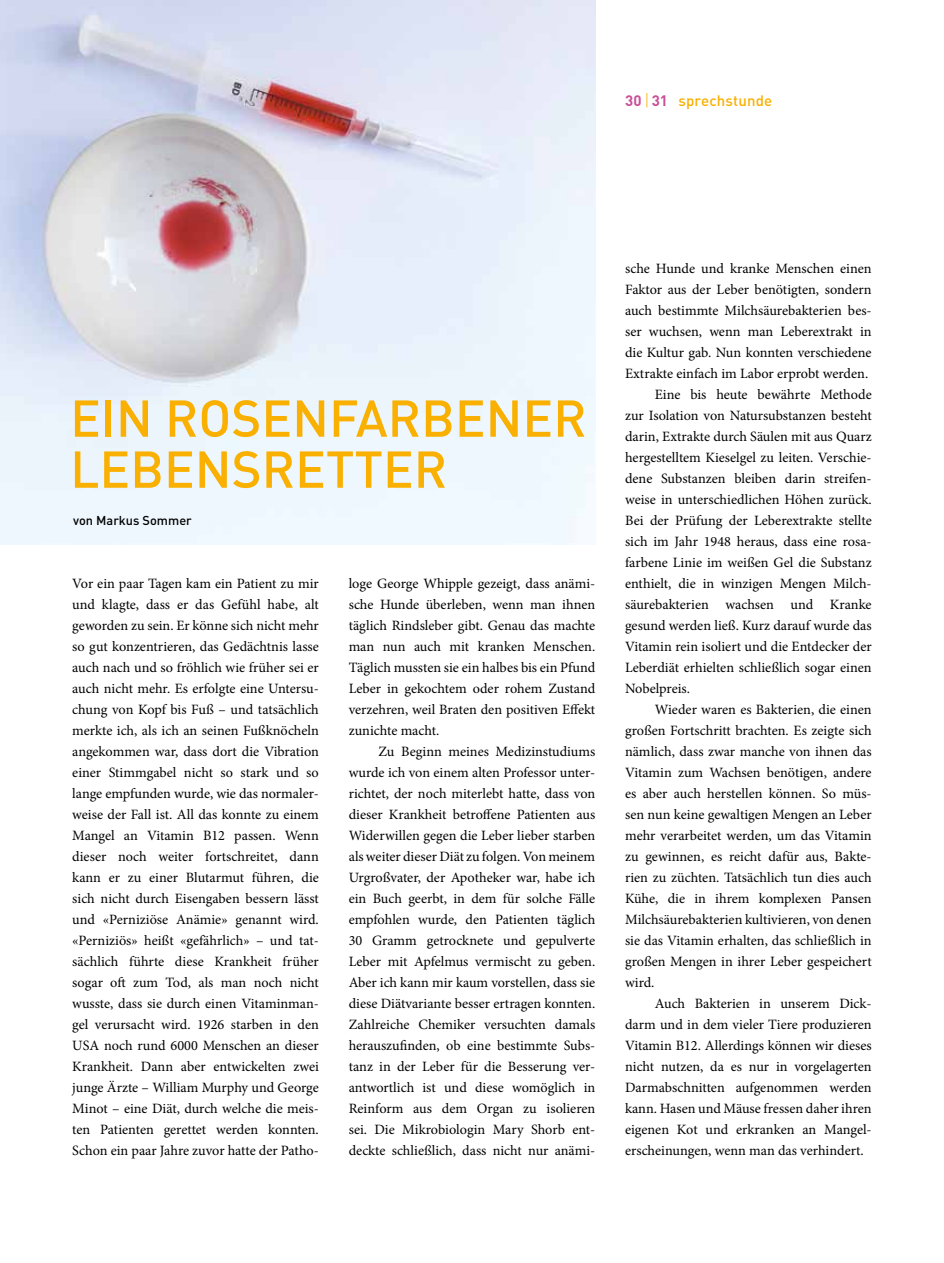
<style>
.page{position:relative;width:944px;height:1263px;background:#fff}
.page>*{position:absolute;margin:0;border:0;box-sizing:border-box;transform-origin:0 0}
.t1{font:500 51px/51px "DIN";color:#f9b000}
.t2{font:500 15px "DIN";letter-spacing:.01em;color:#f9b000}
.t3{font:14.25px/21px "Minion Pro";color:#000;text-align:justify}
.t4{font:500 12.75px "DIN";color:#000}
.s1{font-weight:700;color:#ca5097}
.s2{font-weight:300;font-size:16.5px}
</style>
<div class="page">
<img style="left:0;top:0;width:595px;height:544px">
<p class="t2" style="left:625px;top:91px;width:149px"><span class="s1">30</span> <span class="s2">|</span> <span class="s1">31</span> sprechstunde</p>
<h1 class="t1" style="left:70px;top:391px;width:518px">EIN ROSENFARBENER<br>LEBENSRETTER</h1>
<p class="t4" style="left:73px;top:512px;width:120px">von Markus Sommer</p>
<p class="t3" style="left:72px;top:573px;width:248px">Vor ein paar Tagen kam ein Patient zu mir und klagte, dass er das Gefühl habe, alt geworden zu sein. Er könne sich nicht mehr so gut konzentrieren, das Gedächtnis lasse auch nach und so fröhlich wie früher sei er auch nicht mehr. Es erfolgte eine Untersu&shy;chung von Kopf bis Fuß – und tatsächlich merkte ich, als ich an seinen Fußknöcheln angekommen war, dass dort die Vibration einer Stimmgabel nicht so stark und so lange empfunden wurde, wie das normaler&shy;weise der Fall ist. All das konnte zu einem Mangel an Vitamin B12 passen. Wenn dieser noch weiter fortschreitet, dann kann er zu einer Blutarmut führen, die sich nicht durch Eisengaben bessern lässt und «Perniziöse Anämie» genannt wird. «Perniziös» heißt «gefährlich» – und tat&shy;sächlich führte diese Krankheit früher sogar oft zum Tod, als man noch nicht wusste, dass sie durch einen Vitaminman&shy;gel verursacht wird. 1926 starben in den USA noch rund 6000 Menschen an dieser Krankheit. Dann aber entwickelten zwei junge Ärzte – William Murphy und George Minot – eine Diät, durch welche die meis&shy;ten Patienten gerettet werden konnten.<br>Schon ein paar Jahre zuvor hatte der Patho-</p>
<p class="t3" style="left:349px;top:573px;width:248px">loge George Whipple gezeigt, dass anämi&shy;sche Hunde überleben, wenn man ihnen täglich Rindsleber gibt. Genau das machte man nun auch mit kranken Menschen.<br>Täglich mussten sie ein halbes bis ein Pfund Leber in gekochtem oder rohem Zustand verzehren, weil Braten den positiven Effekt zunichte macht.</p>
<p class="t3" style="left:349px;top:741px;width:248px;text-indent:30px">Zu Beginn meines Medizinstudiums wurde ich von einem alten Professor unter&shy;richtet, der noch miterlebt hatte, dass von dieser Krankheit betroffene Patienten aus Widerwillen gegen die Leber lieber starben als weiter dieser Diät zu folgen. Von meinem Urgroßvater, der Apotheker war, habe ich ein Buch geerbt, in dem für solche Fälle empfohlen wurde, den Patienten täglich 30 Gramm getrocknete und gepulverte Leber mit Apfelmus vermischt zu geben.<br>Aber ich kann mir kaum vorstellen, dass sie diese Diätvariante besser ertragen konnten.<br>Zahlreiche Chemiker versuchten damals herauszufinden, ob eine bestimmte Subs&shy;tanz in der Leber für die Besserung ver&shy;antwortlich ist und diese womöglich in Reinform aus dem Organ zu isolieren sei. Die Mikrobiologin Mary Shorb ent&shy;deckte schließlich, dass nicht nur anämi-</p>
<p class="t3" style="left:625px;top:258px;width:248px">sche Hunde und kranke Menschen einen</p>
<p class="t3" style="left:625px;top:279px;width:248px">Faktor aus der Leber benötigten, sondern</p>
<p class="t3" style="left:625px;top:300px;width:248px">auch bestimmte Milchsäurebakterien bes-</p>
<p class="t3" style="left:625px;top:321px;width:248px">ser wuchsen, wenn man Leberextrakt in</p>
<p class="t3" style="left:625px;top:342px;width:248px">die Kultur gab. Nun konnten verschiedene</p>
<p class="t3" style="left:625px;top:363px;width:245px">Extrakte einfach im Labor erprobt werden.</p>
<p class="t3" style="left:655px;top:384px;width:218px">Eine bis heute bewährte Methode</p>
<p class="t3" style="left:625px;top:405px;width:248px">zur Isolation von Natursubstanzen besteht</p>
<p class="t3" style="left:625px;top:426px;width:248px">darin, Extrakte durch Säulen mit aus Quarz</p>
<p class="t3" style="left:625px;top:447px;width:248px">hergestelltem Kieselgel zu leiten. Verschie-</p>
<p class="t3" style="left:625px;top:468px;width:248px">dene Substanzen bleiben darin streifen-</p>
<p class="t3" style="left:625px;top:489px;width:248px">weise in unterschiedlichen Höhen zurück.</p>
<p class="t3" style="left:625px;top:510px;width:248px">Bei der Prüfung der Leberextrakte stellte</p>
<p class="t3" style="left:625px;top:531px;width:248px">sich im Jahr 1948 heraus, dass eine rosa-</p>
<p class="t3" style="left:625px;top:552px;width:248px">farbene Linie im weißen Gel die Substanz</p>
<p class="t3" style="left:625px;top:573px;width:247px">enthielt, die in winzigen Mengen Milch-</p>
<p class="t3" style="left:625px;top:594px;width:248px">säurebakterien wachsen und Kranke</p>
<p class="t3" style="left:625px;top:615px;width:248px">gesund werden ließ. Kurz darauf wurde das</p>
<p class="t3" style="left:625px;top:636px;width:248px">Vitamin rein isoliert und die Entdecker der</p>
<p class="t3" style="left:625px;top:657px;width:248px">Leberdiät erhielten schließlich sogar einen</p>
<p class="t3" style="left:625px;top:678px;width:66px">Nobelpreis.</p>
<p class="t3" style="left:655px;top:699px;width:218px">Wieder waren es Bakterien, die einen</p>
<p class="t3" style="left:625px;top:720px;width:248px">großen Fortschritt brachten. Es zeigte sich</p>
<p class="t3" style="left:625px;top:741px;width:248px">nämlich, dass zwar manche von ihnen das</p>
<p class="t3" style="left:625px;top:762px;width:248px">Vitamin zum Wachsen benötigen, andere</p>
<p class="t3" style="left:625px;top:783px;width:248px">es aber auch herstellen können. So müs-</p>
<p class="t3" style="left:625px;top:804px;width:248px">sen nun keine gewaltigen Mengen an Leber</p>
<p class="t3" style="left:625px;top:825px;width:248px">mehr verarbeitet werden, um das Vitamin</p>
<p class="t3" style="left:625px;top:846px;width:248px">zu gewinnen, es reicht dafür aus, Bakte-</p>
<p class="t3" style="left:625px;top:867px;width:248px">rien zu züchten. Tatsächlich tun dies auch</p>
<p class="t3" style="left:625px;top:888px;width:248px">Kühe, die in ihrem komplexen Pansen</p>
<p class="t3" style="left:625px;top:909px;width:248px">Milchsäurebakterien kultivieren, von denen</p>
<p class="t3" style="left:625px;top:930px;width:248px">sie das Vitamin erhalten, das schließlich in</p>
<p class="t3" style="left:625px;top:951px;width:248px">großen Mengen in ihrer Leber gespeichert</p>
<p class="t3" style="left:625px;top:972px;width:31px">wird.</p>
<p class="t3" style="left:655px;top:993px;width:218px">Auch Bakterien in unserem Dick-</p>
<p class="t3" style="left:625px;top:1014px;width:248px">darm und in dem vieler Tiere produzieren</p>
<p class="t3" style="left:625px;top:1035px;width:248px">Vitamin B12. Allerdings können wir dieses</p>
<p class="t3" style="left:625px;top:1056px;width:248px">nicht nutzen, da es nur in vorgelagerten</p>
<p class="t3" style="left:625px;top:1077px;width:248px">Darmabschnitten aufgenommen werden</p>
<p class="t3" style="left:625px;top:1098px;width:248px">kann. Hasen und Mäuse fressen daher ihren</p>
<p class="t3" style="left:625px;top:1119px;width:248px">eigenen Kot und erkranken an Mangel-</p>
<p class="t3" style="left:625px;top:1140px;width:240px">erscheinungen, wenn man das verhindert.</p>
</div>
